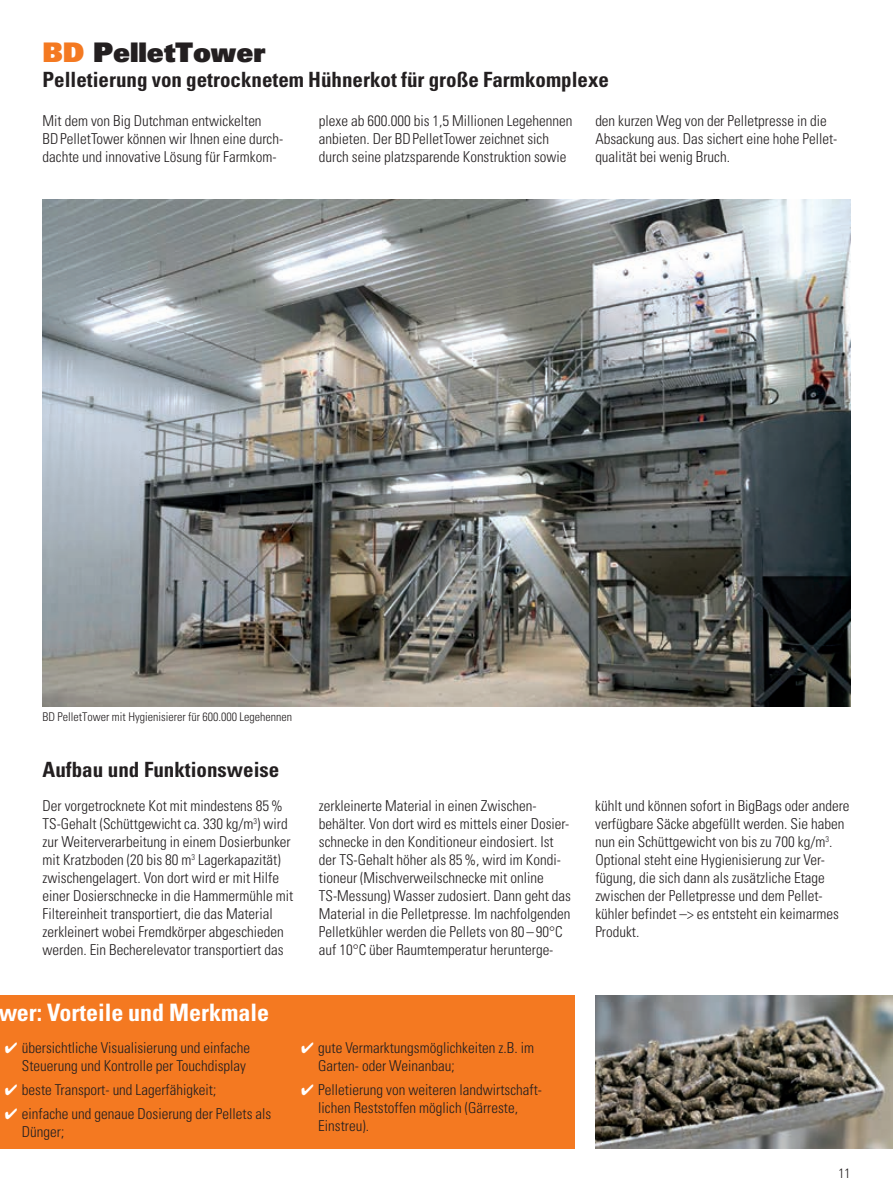
<style>
.page{position:relative;width:893px;height:1191px;background:#fff}
.page>*{position:absolute;margin:0;border:0;box-sizing:border-box;transform-origin:0 0}
.t1{font:27px "Univers LT Std X Black";color:#231f20}
.t2{font:700 condensed 24px "Univers LT Std";color:#fff}
.t3{font:700 condensed 21px "Univers LT Std";color:#231f20}
.t4{font:300 condensed 15px/18px "Univers LT Std";color:#231f20}
.t5{font:300 condensed 13.5px "Univers LT Std";color:#231f20}
.t6{font:300 condensed 12px "Univers LT Std";color:#231f20}
.s1{color:#f47921}
.s2{color:#fff}
</style>
<div class="page">
<img style="left:43px;top:200px;width:807px;height:506px">
<img style="left:595px;top:995px;width:298px;height:153px">
<div style="left:0;top:995px;width:574px;height:153px;background:#f47921"></div>
<h1 class="t1" style="left:43px;top:35px;width:224px"><span class="s1">BD</span> PelletTower</h1>
<h3 class="t3" style="left:43px;top:67px;width:568px">Pelletierung von getrocknetem Hühnerkot für große Farmkomplexe</h3>
<p class="t4" style="left:43px;top:111px;width:242px">Mit dem von Big Dutchman entwickelten<br>BDPelletTower können wir Ihnen eine durch&shy;dachte und innovative Lösung für Farmkom-</p>
<p class="t4" style="left:319px;top:111px;width:255px">plexe ab 600.000 bis 1,5 Millionen Legehennen anbieten. Der BDPelletTower zeichnet sich durch seine platzsparende Konstruktion sowie</p>
<p class="t4" style="left:595px;top:111px;width:244px">den kurzen Weg von der Pelletpresse in die<br>Absackung aus. Das sichert eine hohe Pellet&shy;qualität bei wenig Bruch.</p>
<p class="t6" style="left:43px;top:709px;width:251px">BD PelletTower mit Hygienisierer für 600.000 Legehennen</p>
<h3 class="t3" style="left:43px;top:756px;width:238px">Aufbau und Funktionsweise</h3>
<p class="t4" style="left:43px;top:796px;width:252px">Der vorgetrocknete Kot mit mindestens 85% TS-Gehalt (Schüttgewicht ca. 330 kg/m<sup>3</sup>) wird zur Weiterverarbeitung in einem Dosierbunker mit Kratzboden (20 bis 80 m<sup>3</sup> Lagerkapazität) zwischengelagert. Von dort wird er mit Hilfe einer Dosierschnecke in die Hammermühle mit Filtereinheit transportiert, die das Material zerkleinert wobei Fremdkörper abgeschieden werden. Ein Becherelevator transportiert das</p>
<p class="t4" style="left:319px;top:796px;width:254px">zerkleinerte Material in einen Zwischen&shy;behälter. Von dort wird es mittels einer Dosier&shy;schnecke in den Konditioneur eindosiert. Ist der TS-Gehalt höher als 85%, wird im Kondi&shy;tioneur (Mischverweilschnecke mit online TS-Messung) Wasser zudosiert. Dann geht das Material in die Pelletpresse. Im nachfolgenden Pelletkühler werden die Pellets von 80–90°C auf 10°C über Raumtemperatur herunterge-</p>
<p class="t4" style="left:595px;top:796px;width:256px">kühlt und können sofort in BigBags oder andere verfügbare Säcke abgefüllt werden. Sie haben nun ein Schüttgewicht von bis zu 700 kg/m<sup>3</sup>.<br>Optional steht eine Hygienisierung zur Ver&shy;fügung, die sich dann als zusätzliche Etage zwischen der Pelletpresse und dem Pellet&shy;kühler befindet –&gt; es entsteht ein keimarmes Produkt.</p>
<h2 class="t2" style="left:-2px;top:998px;width:272px">wer: Vorteile und Merkmale</h2>
<p class="t4" style="left:5px;top:1039px;width:247px;text-align:right"><span class="s2">✔</span> übersichtliche Visualisierung und einfache<br>Steuerung und Kontrolle per Touchdisplay</p>
<p class="t4" style="left:5px;top:1081px;width:213px"><span class="s2">✔</span> beste Transport- und Lagerfähigkeit;</p>
<p class="t4" style="left:22px;top:1104px;width:251px;text-indent:-17px"><span class="s2">✔</span> einfache und genaue Dosierung der Pellets als<br>Dünger;</p>
<p class="t4" style="left:318px;top:1039px;width:217px;text-indent:-17px"><span class="s2">✔</span> gute Vermarktungsmöglichkeiten z.B. im<br>Garten- oder Weinanbau;</p>
<p class="t4" style="left:318px;top:1081px;width:225px;text-indent:-17px"><span class="s2">✔</span> Pelletierung von weiteren landwirtschaft&shy;lichen Reststoffen möglich (Gärreste,<br>Einstreu).</p>
<p class="t5" style="left:838px;top:1165px;width:13px">11</p>
</div>
